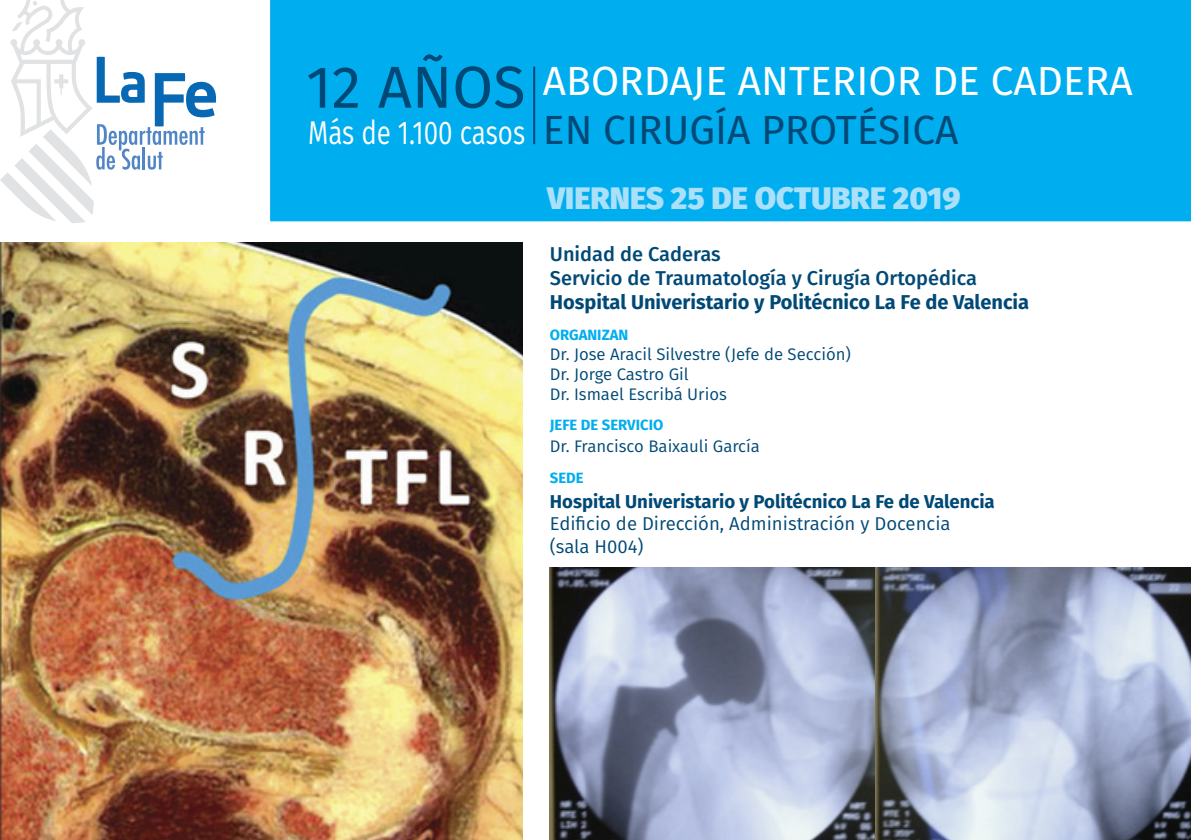
<style>
.page{position:relative;width:1191px;height:840px;background:#fff}
.page>*{position:absolute;margin:0;border:0;box-sizing:border-box;transform-origin:0 0}
.t1{font:59.2px "Fira Sans";color:#004976}
.t2{font:40.6px/48.8px "Fira Sans";color:#fff}
.t3{font:32.8px "Fira Sans";color:#fff;scale:.79 1}
.Programa_Dia{font:800 31px "Fira Sans";color:#aae0f9}
.t4{font:500 20px "Fira Sans";color:#004976}
.t5{font:700 20px "Fira Sans";color:#004976}
.t6{font:18.6px/22.2px "Fira Sans";color:#004976}
.t7{font:700 18.6px "Fira Sans";color:#004976}
.t8{font:16.8px "Fira Sans";color:#004976}
.t9{font:700 14.8px "Fira Sans";color:#00aeef}
.s1{color:#004976}
</style>
<div class="page">
<div style="left:270px;top:0;width:921px;height:221px;background:#00aeef"></div>
<hr style="left:533px;top:67px;width:2px;height:77px;background:#004976">
<img style="left:0;top:242px;width:522px;height:597px">
<img style="left:549px;top:567px;width:642px;height:272px">
<svg style="left:0;top:0;width:216px;height:223px"></svg>
<p class="t1" style="left:306px;top:42px;width:221px">12 AÑOS</p>
<p class="t3" style="left:308px;top:108px;width:276px">Más de 1.100 casos</p>
<p class="t2" style="left:543px;top:56px;width:591px">ABORDAJE ANTERIOR DE CADERA<br><span class="s1">EN CIRUGÍA PROTÉSICA</span></p>
<p class="Programa_Dia" style="left:547px;top:170px;width:415px">VIERNES 25 DE OCTUBRE 2019</p>
<p class="t4" style="left:550px;top:238px;width:172px">Unidad de Caderas</p>
<p class="t4" style="left:550px;top:262px;width:428px">Servicio de Traumatología y Cirugía Ortopédica</p>
<p class="t5" style="left:550px;top:285px;width:481px">Hospital Univeristario y Politécnico La Fe de Valencia</p>
<p class="t9" style="left:550px;top:322px;width:80px">ORGANIZAN</p>
<p class="t8" style="left:550px;top:341px;width:302px">Dr. Jose Aracil Silvestre (Jefe de Sección)</p>
<p class="t8" style="left:550px;top:361px;width:140px">Dr. Jorge Castro Gil</p>
<p class="t8" style="left:550px;top:381px;width:178px">Dr. Ismael Escribá Urios</p>
<p class="t9" style="left:550px;top:412px;width:115px">JEFE DE SERVICIO</p>
<p class="t8" style="left:550px;top:433px;width:212px">Dr. Francisco Baixauli García</p>
<p class="t9" style="left:550px;top:464px;width:35px">SEDE</p>
<p class="t7" style="left:550px;top:485px;width:446px">Hospital Univeristario y Politécnico La Fe de Valencia</p>
<p class="t6" style="left:550px;top:512px;width:402px">Edificio de Dirección, Administración y Docencia (sala H004)</p>
</div>
